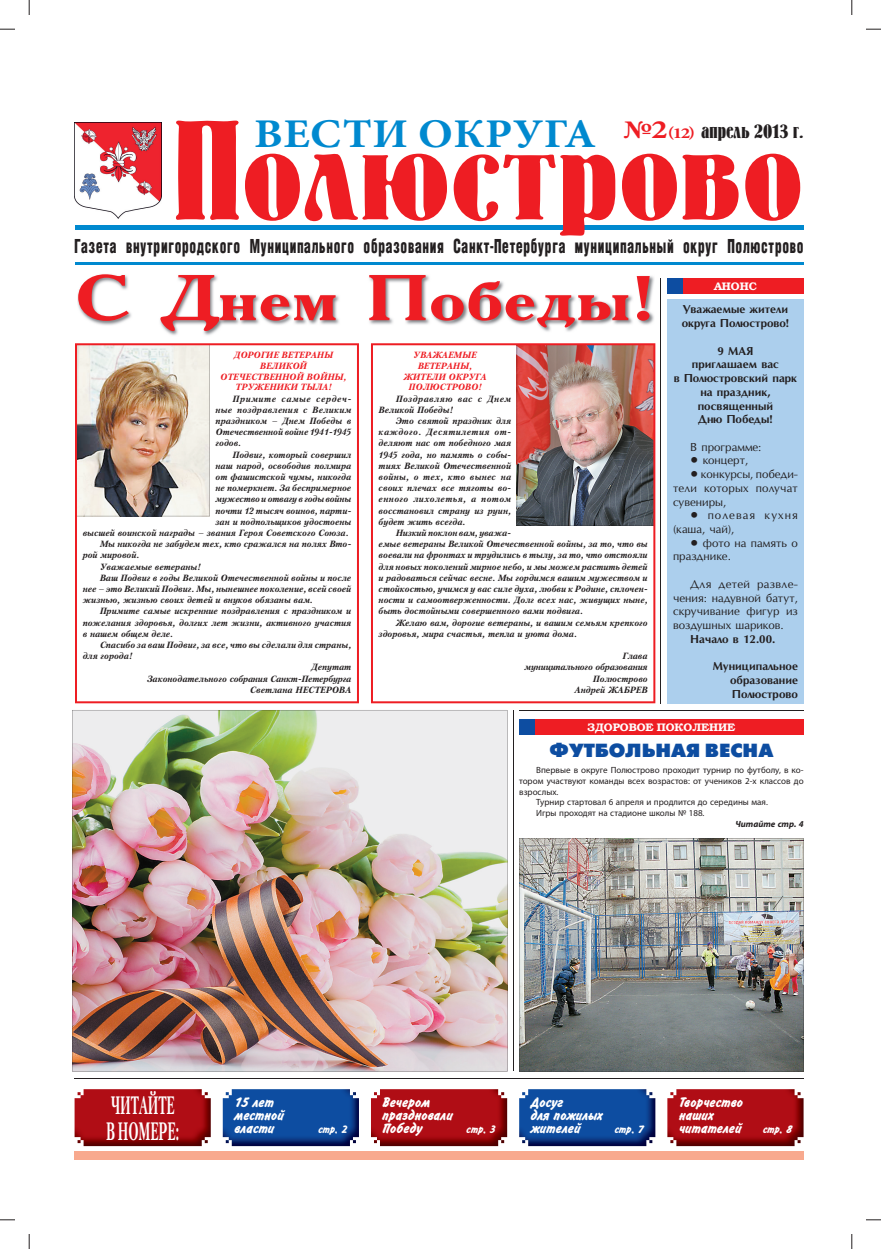
<style>
.page{position:relative;width:881px;height:1249px;background:#fff}
.page>*{position:absolute;margin:0;border:0;box-sizing:border-box;transform-origin:0 0}
.t1{font:139.7px "Bernhard C";color:#ee1d23}
.t2{font:111.8px "Bernhard C";color:#ee1d23;scale:1.25 1}
.t3{font:700 64.5px "Academy C";color:#ee1d23;scale:1.26 1}
.t4{font:700 25.1px/25.7px "Petersburg C";color:#fff;scale:.5 1}
.t5{font:900 19.4px "Helen Cond";letter-spacing:.055em;color:#231f20;scale:.71 1}
.t6{font:19.2px "Bernhard C";color:#231f20}
.t7{font:19px "Futuris XC";color:#0d4da1}
.t8{font:700 14px/13px "Inform C";color:#fff}
.t9{font:11px/13.7px "Opium New";color:#231f20;text-align:justify}
.t10{font:700 11px/13.7px "Opium New";color:#231f20}
.t11{font:11px/13.7px "Opium New";letter-spacing:.095em;color:#231f20}
.t12{font:600 11px "Bookman C";color:#fff}
.t13{font:700 11px "Inform C";color:#fff}
.t14{font:italic 700 9px/11.2px "Petersburg C";color:#231f20;text-align:justify}
.t15{font:9px "Myriad Pro";color:#231f20}
.t16{font:italic 700 9px/10.8px "Petersburg C";color:#ee1d23;text-align:center}
.t17{font:italic 700 9px "Petersburg C";letter-spacing:-.02em;color:#231f20}
.t18{font:italic 700 9px/11.2px "Petersburg C";letter-spacing:.05em;color:#231f20}
.t19{font:italic 700 9px "Myriad Pro";color:#231f20}
.s1{font-family:"Minion Pro";font-weight:700;font-size:40.8px;color:#0089cf}
.s2{font-family:"Minion Pro";font-weight:700;font-size:26.4px;color:#ee1d23}
.s3{font-family:"Minion Pro";font-weight:700;font-size:15.2px;color:#ee1d23}
.s4{font-weight:700}
</style>
<div class="page">
<div style="left:75px;top:1152px;width:728px;height:8px;background:#f8a98e"></div>
<img style="left:72px;top:710px;width:435px;height:361px">
<hr style="left:75px;top:225px;width:728px;height:4px;background:#0089cf">
<hr style="left:75px;top:263px;width:728px;height:2px;background:#0089cf">
<img style="left:75px;top:122px;width:87px;height:97px">
<img style="left:667px;top:1089px;width:136px;height:57px">
<svg style="left:75px;top:343px;width:284px;height:360px"></svg>
<svg style="left:371px;top:343px;width:284px;height:360px"></svg>
<img style="left:223px;top:1089px;width:136px;height:57px">
<img style="left:371px;top:1089px;width:136px;height:57px">
<img style="left:75px;top:1089px;width:136px;height:57px">
<img style="left:519px;top:1089px;width:136px;height:57px">
<div style="left:519px;top:719px;width:284px;height:16px;background:#ee1d23"></div>
<div style="left:667px;top:278px;width:136px;height:16px;background:#ee1d23"></div>
<div style="left:667px;top:299px;width:136px;height:404px;background:#accfed"></div>
<img style="left:77px;top:274px;width:577px;height:61px">
<img style="left:519px;top:838px;width:284px;height:234px">
<hr style="left:75px;top:1079px;width:728px;height:1px;background:#231f20">
<hr style="left:519px;top:710px;width:284px;height:1px;background:#231f20">
<hr style="left:513px;top:710px;width:1px;height:361px;background:#231f20">
<svg style="left:772px;top:896px;width:11px;height:13px"></svg>
<div style="left:519px;top:719px;width:16px;height:16px;background:#0d4da1"></div>
<div style="left:667px;top:278px;width:16px;height:16px;background:#0d4da1"></div>
<hr style="left:660px;top:278px;width:1px;height:425px;background:#231f20">
<svg style="left:0;top:29px;width:15px;height:1px"></svg>
<svg style="left:866px;top:29px;width:14px;height:1px"></svg>
<svg style="left:0;top:1219px;width:15px;height:2px"></svg>
<svg style="left:866px;top:1219px;width:14px;height:2px"></svg>
<svg style="left:29px;top:0;width:1px;height:15px"></svg>
<svg style="left:29px;top:1234px;width:1px;height:15px"></svg>
<svg style="left:851px;top:0;width:1px;height:15px"></svg>
<svg style="left:851px;top:1234px;width:1px;height:15px"></svg>
<h3 class="t6" style="left:254px;top:121px;width:550px"><span class="s1">ВЕСТИ ОКРУГА</span> <span class="s2">№2</span><span class="s3">(12)</span> апрель 2013 г.</h3>
<h1 class="t1" style="left:173px;top:95px;width:70px">П</h1>
<h2 class="t2" style="left:241px;top:120px;width:451px">олюстрово</h2>
<h3 class="t5" style="left:75px;top:235px;width:1028px">Газета внутригородского Муниципального образования Санкт–Петербурга муниципальный округ Полюстрово</h3>
<h3 class="t3" style="left:75px;top:256px;width:462px">С Днем Победы!</h3>
<p class="t16" style="left:220px;top:349px;width:128px">ДОРОГИЕ ВЕТЕРАНЫ<br>ВЕЛИКОЙ<br>ОТЕЧЕСТВЕННОЙ ВОЙНЫ,<br>ТРУЖЕНИКИ ТЫЛА!</p>
<p class="t14" style="left:215px;top:393px;width:137px;text-indent:17px">Примите самые сердеч&shy;ные поздравления с Великим праздником – Днем Победы в Отечественной войне 1941-1945 годов.</p>
<p class="t14" style="left:232px;top:449px;width:120px">Подвиг, который совершил</p>
<p class="t14" style="left:215px;top:460px;width:137px">наш народ, освободив полмира</p>
<p class="t14" style="left:215px;top:471px;width:137px">от фашистской чумы, никогда</p>
<p class="t14" style="left:215px;top:482px;width:137px">не померкнет. За беспримерное</p>
<p class="t14" style="left:215px;top:494px;width:137px">мужество и отвагу в годы войны</p>
<p class="t14" style="left:215px;top:505px;width:137px">почти 12 тысяч воинов, парти-</p>
<p class="t14" style="left:215px;top:516px;width:137px">зан и подпольщиков удостоены</p>
<p class="t14" style="left:83px;top:527px;width:267px">высшей воинской награды – звания Героя Советского Союза.</p>
<p class="t14" style="left:100px;top:538px;width:253px">Мы никогда не забудем тех, кто сражался на полях Вто-</p>
<p class="t14" style="left:83px;top:550px;width:58px">рой мировой.</p>
<p class="t14" style="left:100px;top:561px;width:102px">Уважаемые ветераны!</p>
<p class="t14" style="left:100px;top:572px;width:253px">Ваш Подвиг в годы Великой Отечественной войны и после</p>
<p class="t14" style="left:83px;top:583px;width:270px">нее – это Великий Подвиг. Мы, нынешнее поколение, всей своей</p>
<p class="t14" style="left:83px;top:594px;width:231px">жизнью, жизнью своих детей и внуков обязаны вам.</p>
<p class="t14" style="left:100px;top:606px;width:253px">Примите самые искренние поздравления с праздником и</p>
<p class="t14" style="left:83px;top:617px;width:270px">пожелания здоровья, долгих лет жизни, активного участия</p>
<p class="t14" style="left:83px;top:628px;width:92px">в нашем общем деле.</p>
<p class="t14" style="left:100px;top:639px;width:253px">Спасибо за ваш Подвиг, за все, что вы сделали для страны,</p>
<p class="t14" style="left:83px;top:650px;width:51px">для города!</p>
<p class="t14" style="left:311px;top:662px;width:42px">Депутат</p>
<p class="t17" style="left:147px;top:673px;width:206px">Законодательного собрания Санкт-Петербурга</p>
<p class="t14" style="left:250px;top:684px;width:103px">Светлана НЕСТЕРОВА</p>
<p class="t16" style="left:403px;top:349px;width:85px">УВАЖАЕМЫЕ<br>ВЕТЕРАНЫ,<br>ЖИТЕЛИ ОКРУГА<br>ПОЛЮСТРОВО!</p>
<p class="t18" style="left:378px;top:393px;width:134px;text-indent:17px">Поздравляю вас с Днем<br>Великой Победы!</p>
<p class="t14" style="left:378px;top:415px;width:134px;text-indent:17px">Это святой праздник для каждого. Десятилетия от&shy;деляют нас от победного мая 1945 года, но память о собы&shy;тиях Великой Отечественной войны, о тех, кто вынес на своих плечах все тяготы во&shy;енного лихолетья, а потом восстановил страну из руин, будет жить всегда.</p>
<p class="t14" style="left:378px;top:527px;width:270px;text-align:left;text-indent:17px">Низкий поклон вам, уважа-<br>емые ветераны Великой Отечественной войны, за то, что вы воевали на фронтах и трудились в тылу, за то, что отстояли для новых поколений мирное небо, и мы можем растить детей и радоваться сейчас весне. Мы гордимся вашим мужеством и стойкостью, учимся у вас силе духа, любви к Родине, сплочен&shy;ности и самоотверженности. Долг всех нас, живущих ныне, быть достойными совершенного вами подвига.</p>
<p class="t14" style="left:378px;top:617px;width:270px;text-indent:17px">Желаю вам, дорогие ветераны, и вашим семьям крепкого здоровья, мира счастья, тепла и уюта дома.</p>
<p class="t14" style="left:524px;top:650px;width:125px;text-align:right">Глава<br>муниципального образования<br>Полюстрово<br>Андрей ЖАБРЕВ</p>
<p class="t12" style="left:714px;top:280px;width:44px">АНОНС</p>
<p class="t10" style="left:681px;top:303px;width:109px">Уважаемые жители округа Полюстрово!</p>
<p class="t10" style="left:673px;top:344px;width:125px;text-align:center">9 МАЯ<br>приглашаем вас<br>в Полюстровский парк на праздник, посвященный<br>Дню Победы!</p>
<p class="t9" style="left:690px;top:440px;width:73px">В программе:</p>
<p class="t9" style="left:690px;top:454px;width:60px"><span class="s4">•</span> концерт,</p>
<p class="t9" style="left:673px;top:467px;width:126px;text-indent:17px"><span class="s4">•</span> конкурсы, победи&shy;тели которых получат сувениры,</p>
<p class="t11" style="left:673px;top:508px;width:126px;text-indent:17px"><span class="s4">•</span> полевая кухня (каша, чай),</p>
<p class="t9" style="left:673px;top:536px;width:126px;text-indent:17px"><span class="s4">•</span> фото на память о празднике.</p>
<p class="t9" style="left:673px;top:577px;width:126px;text-indent:17px">Для детей развле&shy;чения: надувной батут, скручивание фигур из воздушных шариков.</p>
<p class="t10" style="left:690px;top:632px;width:87px">Начало в 12.00.</p>
<p class="t10" style="left:730px;top:659px;width:69px;text-align:justify;text-indent:-17px">Муниципальное образование Полюстрово</p>
<p class="t12" style="left:587px;top:721px;width:149px">ЗДОРОВОЕ ПОКОЛЕНИЕ</p>
<h3 class="t7" style="left:549px;top:740px;width:225px">ФУТБОЛЬНАЯ ВЕСНА</h3>
<p class="t15" style="left:536px;top:766px;width:269px">Впервые в округе Полюстрово проходит турнир по футболу, в ко-</p>
<p class="t15" style="left:519px;top:777px;width:286px">тором участвуют команды всех возрастов: от учеников 2-х классов до</p>
<p class="t15" style="left:519px;top:788px;width:41px">взрослых.</p>
<p class="t15" style="left:536px;top:799px;width:233px">Турнир стартовал 6 апреля и продлится до середины мая.</p>
<p class="t15" style="left:536px;top:810px;width:170px">Игры проходят на стадионе школы № 188.</p>
<p class="t19" style="left:735px;top:819px;width:70px">Читайте стр. 4</p>
<h3 class="t4" style="left:106px;top:1092px;width:148px">ЧИТАЙТЕ<br>В НОМЕРЕ:</h3>
<h3 class="t8" style="left:234px;top:1096px;width:51px">15 лет местной власти</h3>
<p class="t13" style="left:318px;top:1123px;width:30px">стр. 2</p>
<h3 class="t8" style="left:382px;top:1096px;width:72px">Вечером праздновали<br>Победу</h3>
<p class="t13" style="left:466px;top:1123px;width:30px">стр. 3</p>
<h3 class="t8" style="left:530px;top:1096px;width:74px">Досуг<br>для пожилых жителей</h3>
<p class="t13" style="left:614px;top:1123px;width:30px">стр. 7</p>
<h3 class="t8" style="left:678px;top:1096px;width:66px">Творчество наших читателей</h3>
<p class="t13" style="left:762px;top:1123px;width:30px">стр. 8</p>
</div>
